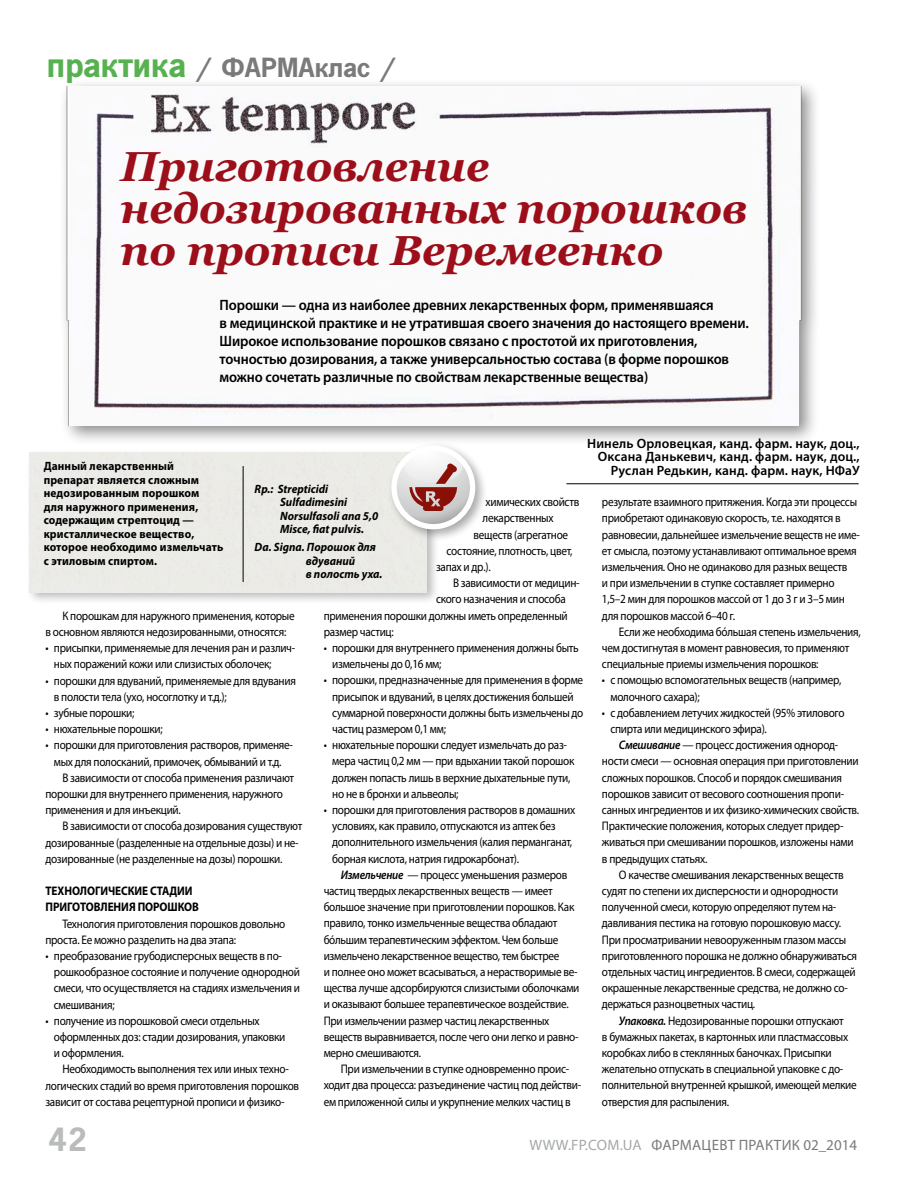
<style>
.page{position:relative;width:915px;height:1178px;background:#fff}
.page>*{position:absolute;margin:0;border:0;box-sizing:border-box;transform-origin:0 0}
.t1{font:italic 700 42px/42px "Georgia";color:#9c0e19}
.t2{font:700 34.5px "News Paper C";color:#babbbb}
.t3{font:700 28.5px "News Paper C";color:#7a7a7a}
.t4{font:600 15px/18px "Myriad Pro";letter-spacing:-.01em;color:#000;scale:.95 1}
.t5{font:15px "Myriad Pro";letter-spacing:.02em;color:#7a7a7a}
.t6{font:600 13.5px/13.5px "Myriad Pro";letter-spacing:.01em;color:#000;text-align:right}
.t7{font:12.45px/16.2px "Myriad Pro";letter-spacing:-.025em;color:#000;scale:.9 1}
.t8{font:700 12.45px "Myriad Pro";letter-spacing:.055em;color:#000;scale:.9 1}
.t9{font:700 12px/13.5px "Myriad Pro";letter-spacing:.01em;color:#000;scale:.95 1}
.t10{font:italic 700 12px/13.5px "Myriad Pro";color:#000;scale:.95 1}
.s1{font-size:36px;color:#58b151}
.s2{font-weight:600;font-style:italic}
.s3{color:#a5a8a8}
</style>
<div class="page">
<div style="left:58px;top:77px;width:761px;height:368px;background:#000;opacity:.45"></div>
<img style="left:58px;top:86px;width:761px;height:339px">
<hr style="left:566px;top:483px;width:292px;height:1px;background:#000">
<div style="left:25px;top:449px;width:414px;height:156px;background:#000;opacity:.27"></div>
<div style="left:30px;top:453px;width:397px;height:139px;background:#ecece7"></div>
<hr style="left:243px;top:466px;width:1px;height:116px;background:#000">
<div style="left:387px;top:441px;width:101px;height:101px;background:#000;opacity:.33"></div>
<svg style="left:394px;top:448px;width:78px;height:79px"></svg>
<div style="left:391px;top:445px;width:84px;height:84px;border:5px solid #fff;border-radius:50%"></div>
<h3 class="t3" style="left:47px;top:52px;width:347px"><span class="s1">практика</span> / ФАРМАклас /</h3>
<h1 class="t1" style="left:120px;top:143px;width:628px">Приготовление недозированных порошков по прописи Веремеенко</h1>
<p class="t4" style="left:219px;top:296px;width:558px">Порошки — одна из наиболее древних лекарственных форм, применявшаяся<br>в медицинской практике и не утратившая своего значения до настоящего времени.<br>Широкое использование порошков связано с простотой их приготовления, точностью дозирования, а также универсальностью состава (в форме порошков можно сочетать различные по свойствам лекарственные вещества)</p>
<p class="t6" style="left:587px;top:436px;width:274px">Нинель Орловецкая, канд. фарм. наук, доц.,<br>Оксана Данькевич, канд. фарм. наук, доц.,<br>Руслан Редькин, канд. фарм. наук, НФаУ</p>
<p class="t9" style="left:44px;top:459px;width:190px">Данный лекарственный препарат является сложным недозированным порошком<br>для наружного применения, содержащим стрептоцид — кристаллическое вещество, которое необходимо измельчать с этиловым спиртом.</p>
<p class="t10" style="left:280px;top:482px;width:105px;text-indent:-26px">Rp.: Strepticidi<br>Sulfadimesini<br>Norsulfasoli ana 5,0<br>Misce, fiat pulvis.</p>
<p class="t10" style="left:305px;top:540px;width:82px;text-indent:-51px">Da. Signa. Порошок для вдуваний<br>в полость уха.</p>
<p class="t7" style="left:601px;top:494px;width:288px">РЕЗУЛЬТАТЕ ВЗАИМНОГО ПРИТЯЖЕНИЯ. КОГДА ЭТИ ПРОЦЕССЫ ПРИОБРЕТАЮТ ОДИНАКОВУЮ СКОРОСТЬ, Т.Е. НАХОДЯТСЯ В РАВНОВЕСИИ, ДАЛЬНЕЙШЕЕ ИЗМЕЛЬЧЕНИЕ ВЕЩЕСТВ НЕ ИМЕ-ЕТ СМЫСЛА, ПОЭТОМУ УСТАНАВЛИВАЮТ ОПТИМАЛЬНОЕ ВРЕМЯ ИЗМЕЛЬЧЕНИЯ. ОНО НЕ ОДИНАКОВО ДЛЯ РАЗНЫХ ВЕЩЕСТВ<br>И ПРИ ИЗМЕЛЬЧЕНИИ В СТУПКЕ СОСТАВЛЯЕТ ПРИМЕРНО 1,5–2 МИН ДЛЯ ПОРОШКОВ МАССОЙ ОТ 1 ДО 3 Г И 3–5 МИН ДЛЯ ПОРОШКОВ МАССОЙ 6–40 Г.</p>
<p class="t7" style="left:601px;top:623px;width:289px;text-indent:17px">ЕСЛИ ЖЕ НЕОБХОДИМА БÓЛЬШАЯ СТЕПЕНЬ ИЗМЕЛЬЧЕНИЯ,<br>ЧЕМ ДОСТИГНУТАЯ В МОМЕНТ РАВНОВЕСИЯ, ТО ПРИМЕНЯЮТ<br>СПЕЦИАЛЬНЫЕ ПРИЕМЫ ИЗМЕЛЬЧЕНИЯ ПОРОШКОВ:</p>
<p class="t7" style="left:610px;top:672px;width:258px;text-indent:-9px">• С ПОМОЩЬЮ ВСПОМОГАТЕЛЬНЫХ ВЕЩЕСТВ (НАПРИМЕР,<br>МОЛОЧНОГО САХАРА);</p>
<p class="t7" style="left:610px;top:704px;width:261px;text-indent:-9px">• С ДОБАВЛЕНИЕМ ЛЕТУЧИХ ЖИДКОСТЕЙ (95% ЭТИЛОВОГО<br>СПИРТА ИЛИ МЕДИЦИНСКОГО ЭФИРА).</p>
<p class="t7" style="left:601px;top:737px;width:287px;text-indent:17px"><span class="s2">Смешивание</span> — ПРОЦЕСС ДОСТИЖЕНИЯ ОДНОРОД-НОСТИ СМЕСИ — ОСНОВНАЯ ОПЕРАЦИЯ ПРИ ПРИГОТОВЛЕНИИ СЛОЖНЫХ ПОРОШКОВ. СПОСОБ И ПОРЯДОК СМЕШИВАНИЯ ПОРОШКОВ ЗАВИСИТ ОТ ВЕСОВОГО СООТНОШЕНИЯ ПРОПИ-САННЫХ ИНГРЕДИЕНТОВ И ИХ ФИЗИКО-ХИМИЧЕСКИХ СВОЙСТВ.<br>ПРАКТИЧЕСКИЕ ПОЛОЖЕНИЯ, КОТОРЫХ СЛЕДУЕТ ПРИДЕР-ЖИВАТЬСЯ ПРИ СМЕШИВАНИИ ПОРОШКОВ, ИЗЛОЖЕНЫ НАМИ В ПРЕДЫДУЩИХ СТАТЬЯХ.</p>
<p class="t7" style="left:601px;top:866px;width:285px;text-indent:17px">О КАЧЕСТВЕ СМЕШИВАНИЯ ЛЕКАРСТВЕННЫХ ВЕЩЕСТВ СУДЯТ ПО СТЕПЕНИ ИХ ДИСПЕРСНОСТИ И ОДНОРОДНОСТИ ПОЛУЧЕННОЙ СМЕСИ, КОТОРУЮ ОПРЕДЕЛЯЮТ ПУТЕМ НА-ДАВЛИВАНИЯ ПЕСТИКА НА ГОТОВУЮ ПОРОШКОВУЮ МАССУ.<br>ПРИ ПРОСМАТРИВАНИИ НЕВООРУЖЕННЫМ ГЛАЗОМ МАССЫ ПРИГОТОВЛЕННОГО ПОРОШКА НЕ ДОЛЖНО ОБНАРУЖИВАТЬСЯ ОТДЕЛЬНЫХ ЧАСТИЦ ИНГРЕДИЕНТОВ. В СМЕСИ, СОДЕРЖАЩЕЙ ОКРАШЕННЫЕ ЛЕКАРСТВЕННЫЕ СРЕДСТВА, НЕ ДОЛЖНО СО-ДЕРЖАТЬСЯ РАЗНОЦВЕТНЫХ ЧАСТИЦ.</p>
<p class="t7" style="left:601px;top:1012px;width:284px;text-indent:17px"><span class="s2">Упаковка.</span> НЕДОЗИРОВАННЫЕ ПОРОШКИ ОТПУСКАЮТ<br>В БУМАЖНЫХ ПАКЕТАХ, В КАРТОННЫХ ИЛИ ПЛАСТМАССОВЫХ КОРОБКАХ ЛИБО В СТЕКЛЯННЫХ БАНОЧКАХ. ПРИСЫПКИ ЖЕЛАТЕЛЬНО ОТПУСКАТЬ В СПЕЦИАЛЬНОЙ УПАКОВКЕ С ДО-ПОЛНИТЕЛЬНОЙ ВНУТРЕННЕЙ КРЫШКОЙ, ИМЕЮЩЕЙ МЕЛКИЕ ОТВЕРСТИЯ ДЛЯ РАСПЫЛЕНИЯ.</p>
<p class="t7" style="left:485px;top:494px;width:106px">ХИМИЧЕСКИХ СВОЙСТВ</p>
<p class="t7" style="left:482px;top:510px;width:80px">ЛЕКАРСТВЕННЫХ</p>
<p class="t7" style="left:473px;top:526px;width:107px">ВЕЩЕСТВ (АГРЕГАТНОЕ</p>
<p class="t7" style="left:446px;top:542px;width:141px">СОСТОЯНИЕ, ПЛОТНОСТЬ, ЦВЕТ,</p>
<p class="t7" style="left:436px;top:558px;width:62px">ЗАПАХ И ДР.).</p>
<p class="t7" style="left:453px;top:575px;width:142px">В ЗАВИСИМОСТИ ОТ МЕДИЦИН-</p>
<p class="t7" style="left:436px;top:591px;width:146px">СКОГО НАЗНАЧЕНИЯ И СПОСОБА</p>
<p class="t7" style="left:323px;top:607px;width:273px">ПРИМЕНЕНИЯ ПОРОШКИ ДОЛЖНЫ ИМЕТЬ ОПРЕДЕЛЕННЫЙ</p>
<p class="t7" style="left:323px;top:623px;width:79px">РАЗМЕР ЧАСТИЦ:</p>
<p class="t7" style="left:332px;top:639px;width:275px;text-indent:-9px">• ПОРОШКИ ДЛЯ ВНУТРЕННЕГО ПРИМЕНЕНИЯ ДОЛЖНЫ БЫТЬ<br>ИЗМЕЛЬЧЕНЫ ДО 0,16 ММ;</p>
<p class="t7" style="left:332px;top:672px;width:280px;text-indent:-9px">• ПОРОШКИ, ПРЕДНАЗНАЧЕННЫЕ ДЛЯ ПРИМЕНЕНИЯ В ФОРМЕ ПРИСЫПОК И ВДУВАНИЙ, В ЦЕЛЯХ ДОСТИЖЕНИЯ БОЛЬШЕЙ СУММАРНОЙ ПОВЕРХНОСТИ ДОЛЖНЫ БЫТЬ ИЗМЕЛЬЧЕНЫ ДО ЧАСТИЦ РАЗМЕРОМ 0,1 ММ;</p>
<p class="t7" style="left:332px;top:737px;width:270px;text-indent:-9px">• НЮХАТЕЛЬНЫЕ ПОРОШКИ СЛЕДУЕТ ИЗМЕЛЬЧАТЬ ДО РАЗ-МЕРА ЧАСТИЦ 0,2 ММ — ПРИ ВДЫХАНИИ ТАКОЙ ПОРОШОК ДОЛЖЕН ПОПАСТЬ ЛИШЬ В ВЕРХНИЕ ДЫХАТЕЛЬНЫЕ ПУТИ, НО НЕ В БРОНХИ И АЛЬВЕОЛЫ;</p>
<p class="t7" style="left:332px;top:801px;width:271px;text-indent:-9px">• ПОРОШКИ ДЛЯ ПРИГОТОВЛЕНИЯ РАСТВОРОВ В ДОМАШНИХ УСЛОВИЯХ, КАК ПРАВИЛО, ОТПУСКАЮТСЯ ИЗ АПТЕК БЕЗ ДОПОЛНИТЕЛЬНОГО ИЗМЕЛЬЧЕНИЯ (КАЛИЯ ПЕРМАНГАНАТ, БОРНАЯ КИСЛОТА, НАТРИЯ ГИДРОКАРБОНАТ).</p>
<p class="t7" style="left:323px;top:866px;width:286px;text-indent:17px"><span class="s2">Измельчение</span> — ПРОЦЕСС УМЕНЬШЕНИЯ РАЗМЕРОВ ЧАСТИЦ ТВЕРДЫХ ЛЕКАРСТВЕННЫХ ВЕЩЕСТВ — ИМЕЕТ БОЛЬШОЕ ЗНАЧЕНИЕ ПРИ ПРИГОТОВЛЕНИИ ПОРОШКОВ. КАК ПРАВИЛО, ТОНКО ИЗМЕЛЬЧЕННЫЕ ВЕЩЕСТВА ОБЛАДАЮТ БÓЛЬШИМ ТЕРАПЕВТИЧЕСКИМ ЭФФЕКТОМ. ЧЕМ БОЛЬШЕ ИЗМЕЛЬЧЕНО ЛЕКАРСТВЕННОЕ ВЕЩЕСТВО, ТЕМ БЫСТРЕЕ<br>И ПОЛНЕЕ ОНО МОЖЕТ ВСАСЫВАТЬСЯ, А НЕРАСТВОРИМЫЕ ВЕ-ЩЕСТВА ЛУЧШЕ АДСОРБИРУЮТСЯ СЛИЗИСТЫМИ ОБОЛОЧКАМИ И ОКАЗЫВАЮТ БОЛЬШЕЕ ТЕРАПЕВТИЧЕСКОЕ ВОЗДЕЙСТВИЕ.<br>ПРИ ИЗМЕЛЬЧЕНИИ РАЗМЕР ЧАСТИЦ ЛЕКАРСТВЕННЫХ ВЕЩЕСТВ ВЫРАВНИВАЕТСЯ, ПОСЛЕ ЧЕГО ОНИ ЛЕГКО И РАВНО-МЕРНО СМЕШИВАЮТСЯ.</p>
<p class="t7" style="left:323px;top:1061px;width:287px;text-indent:17px">ПРИ ИЗМЕЛЬЧЕНИИ В СТУПКЕ ОДНОВРЕМЕННО ПРОИС-<br>ХОДИТ ДВА ПРОЦЕССА: РАЗЪЕДИНЕНИЕ ЧАСТИЦ ПОД ДЕЙСТВИ-<br>ЕМ ПРИЛОЖЕННОЙ СИЛЫ И УКРУПНЕНИЕ МЕЛКИХ ЧАСТИЦ В</p>
<p class="t7" style="left:45px;top:607px;width:278px;text-indent:17px">К ПОРОШКАМ ДЛЯ НАРУЖНОГО ПРИМЕНЕНИЯ, КОТОРЫЕ<br>В ОСНОВНОМ ЯВЛЯЮТСЯ НЕДОЗИРОВАННЫМИ, ОТНОСЯТСЯ:</p>
<p class="t7" style="left:54px;top:640px;width:269px;text-indent:-9px">• ПРИСЫПКИ, ПРИМЕНЯЕМЫЕ ДЛЯ ЛЕЧЕНИЯ РАН И РАЗЛИЧ-<br>НЫХ ПОРАЖЕНИЙ КОЖИ ИЛИ СЛИЗИСТЫХ ОБОЛОЧЕК;</p>
<p class="t7" style="left:54px;top:672px;width:270px;text-indent:-9px">• ПОРОШКИ ДЛЯ ВДУВАНИЙ, ПРИМЕНЯЕМЫЕ ДЛЯ ВДУВАНИЯ<br>В ПОЛОСТИ ТЕЛА (УХО, НОСОГЛОТКУ И Т.Д.);</p>
<p class="t7" style="left:45px;top:704px;width:100px">• ЗУБНЫЕ ПОРОШКИ;</p>
<p class="t7" style="left:45px;top:721px;width:132px">• НЮХАТЕЛЬНЫЕ ПОРОШКИ;</p>
<p class="t7" style="left:45px;top:737px;width:276px">• ПОРОШКИ ДЛЯ ПРИГОТОВЛЕНИЯ РАСТВОРОВ, ПРИМЕНЯЕ-</p>
<p class="t7" style="left:54px;top:753px;width:254px">МЫХ ДЛЯ ПОЛОСКАНИЙ, ПРИМОЧЕК, ОБМЫВАНИЙ И Т.Д.</p>
<p class="t7" style="left:62px;top:769px;width:259px">В ЗАВИСИМОСТИ ОТ СПОСОБА ПРИМЕНЕНИЯ РАЗЛИЧАЮТ</p>
<p class="t7" style="left:45px;top:785px;width:265px">ПОРОШКИ ДЛЯ ВНУТРЕННЕГО ПРИМЕНЕНИЯ, НАРУЖНОГО</p>
<p class="t7" style="left:45px;top:802px;width:152px">ПРИМЕНЕНИЯ И ДЛЯ ИНЪЕКЦИЙ.</p>
<p class="t7" style="left:62px;top:818px;width:268px">В ЗАВИСИМОСТИ ОТ СПОСОБА ДОЗИРОВАНИЯ СУЩЕСТВУЮТ</p>
<p class="t7" style="left:45px;top:834px;width:283px">ДОЗИРОВАННЫЕ (РАЗДЕЛЕННЫЕ НА ОТДЕЛЬНЫЕ ДОЗЫ) И НЕ-</p>
<p class="t7" style="left:45px;top:850px;width:265px">ДОЗИРОВАННЫЕ (НЕ РАЗДЕЛЕННЫЕ НА ДОЗЫ) ПОРОШКИ.</p>
<p class="t8" style="left:45px;top:883px;width:86px">Технологические</p>
<p class="t8" style="left:150px;top:883px;width:9px">стадии</p>
<p class="t8" style="left:45px;top:899px;width:9px">приг</p>
<p class="t8" style="left:72px;top:899px;width:141px">отовления порошков</p>
<p class="t7" style="left:45px;top:915px;width:268px;text-indent:17px">ТЕХНОЛОГИЯ ПРИГОТОВЛЕНИЯ ПОРОШКОВ ДОВОЛЬНО<br>ПРОСТА. ЕЕ МОЖНО РАЗДЕЛИТЬ НА ДВА ЭТАПА:</p>
<p class="t7" style="left:54px;top:947px;width:275px;text-indent:-9px">• ПРЕОБРАЗОВАНИЕ ГРУБОДИСПЕРСНЫХ ВЕЩЕСТВ В ПО-РОШКООБРАЗНОЕ СОСТОЯНИЕ И ПОЛУЧЕНИЕ ОДНОРОДНОЙ СМЕСИ, ЧТО ОСУЩЕСТВЛЯЕТСЯ НА СТАДИЯХ ИЗМЕЛЬЧЕНИЯ И СМЕШИВАНИЯ;</p>
<p class="t7" style="left:54px;top:1012px;width:259px;text-indent:-9px">• ПОЛУЧЕНИЕ ИЗ ПОРОШКОВОЙ СМЕСИ ОТДЕЛЬНЫХ<br>ОФОРМЛЕННЫХ ДОЗ: СТАДИИ ДОЗИРОВАНИЯ, УПАКОВКИ<br>И ОФОРМЛЕНИЯ.</p>
<p class="t7" style="left:45px;top:1061px;width:283px;text-indent:17px">НЕОБХОДИМОСТЬ ВЫПОЛНЕНИЯ ТЕХ ИЛИ ИНЫХ ТЕХНО-<br>ЛОГИЧЕСКИХ СТАДИЙ ВО ВРЕМЯ ПРИГОТОВЛЕНИЯ ПОРОШКОВ<br>ЗАВИСИТ ОТ СОСТАВА РЕЦЕПТУРНОЙ ПРОПИСИ И ФИЗИКО-</p>
<h2 class="t2" style="left:47px;top:1120px;width:42px">42</h2>
<p class="t5" style="left:529px;top:1135px;width:329px"><span class="s3">WWW.FP.COM.UA</span> ФАРМАЦЕВТ ПРАКТИК 02_2014</p>
</div>
